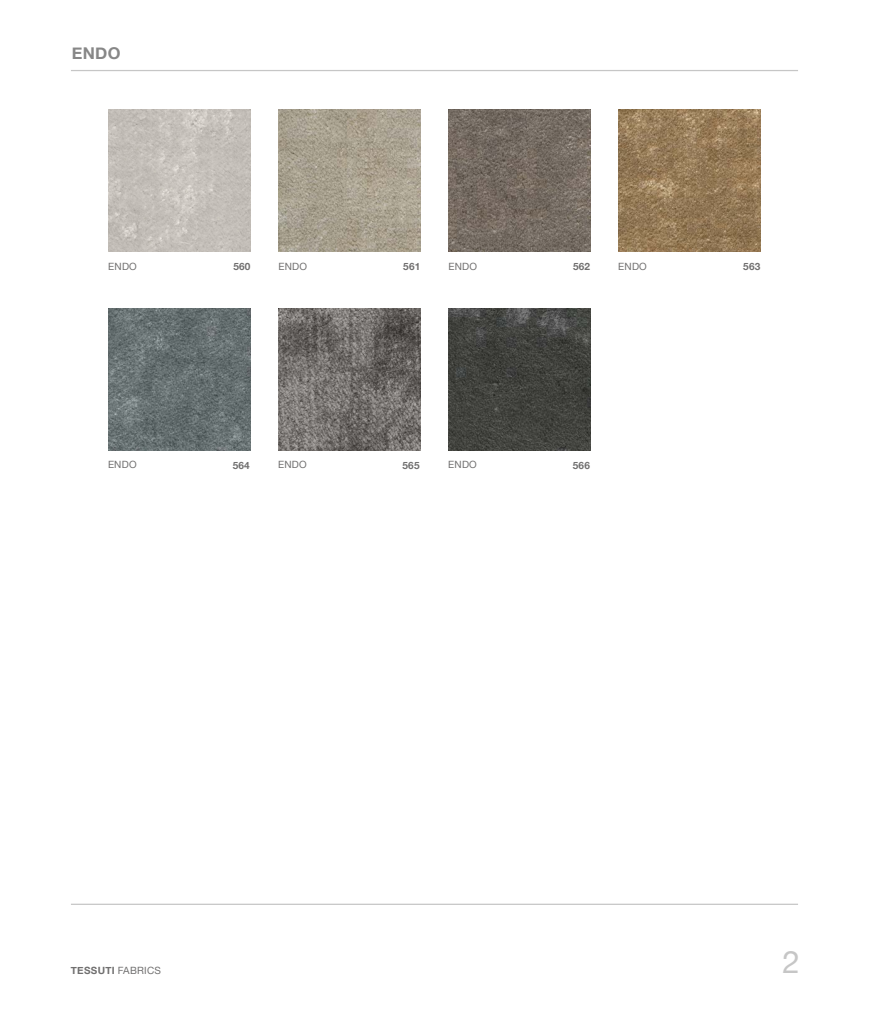
<style>
.page{position:relative;width:869px;height:1010px;background:#fff}
.page>*{position:absolute;margin:0;border:0;box-sizing:border-box;transform-origin:0 0}
.t1{font:31.25px "Helvetica Neue";color:#c6c6c6}
.t2{font:700 16.25px "Helvetica Neue";color:#878787}
.t3{font:700 10px "Helvetica Neue";letter-spacing:.02em;color:#706f6f}
.t4{font:10px "Helvetica Neue";letter-spacing:.02em;color:#706f6f}
.s1{font-weight:400}
</style>
<div class="page">
<hr style="left:71px;top:904px;width:726px;height:1px;background:#c6c6c6">
<hr style="left:71px;top:70px;width:726px;height:1px;background:#c6c6c6">
<img style="left:108px;top:110px;width:142px;height:142px">
<img style="left:279px;top:110px;width:141px;height:142px">
<img style="left:448px;top:110px;width:142px;height:142px">
<img style="left:618px;top:110px;width:142px;height:142px">
<img style="left:108px;top:308px;width:142px;height:142px">
<img style="left:448px;top:308px;width:142px;height:142px">
<img style="left:279px;top:308px;width:141px;height:142px">
<h2 class="t2" style="left:72px;top:43px;width:50px">ENDO</h2>
<p class="t4" style="left:108px;top:259px;width:30px">ENDO</p>
<p class="t3" style="left:233px;top:260px;width:19px">560</p>
<p class="t4" style="left:278px;top:259px;width:30px">ENDO</p>
<p class="t3" style="left:403px;top:260px;width:19px">561</p>
<p class="t4" style="left:448px;top:259px;width:30px">ENDO</p>
<p class="t3" style="left:572px;top:260px;width:19px">562</p>
<p class="t4" style="left:618px;top:259px;width:30px">ENDO</p>
<p class="t4" style="left:108px;top:458px;width:30px">ENDO</p>
<p class="t4" style="left:278px;top:458px;width:30px">ENDO</p>
<p class="t4" style="left:448px;top:458px;width:30px">ENDO</p>
<p class="t3" style="left:233px;top:459px;width:19px">564</p>
<p class="t3" style="left:402px;top:459px;width:19px">565</p>
<p class="t3" style="left:572px;top:459px;width:19px">566</p>
<p class="t3" style="left:743px;top:260px;width:19px">563</p>
<p class="t3" style="left:71px;top:964px;width:91px">TESSUTI <span class="s1">FABRICS</span></p>
<h1 class="t1" style="left:782px;top:939px;width:19px">2</h1>
</div>
